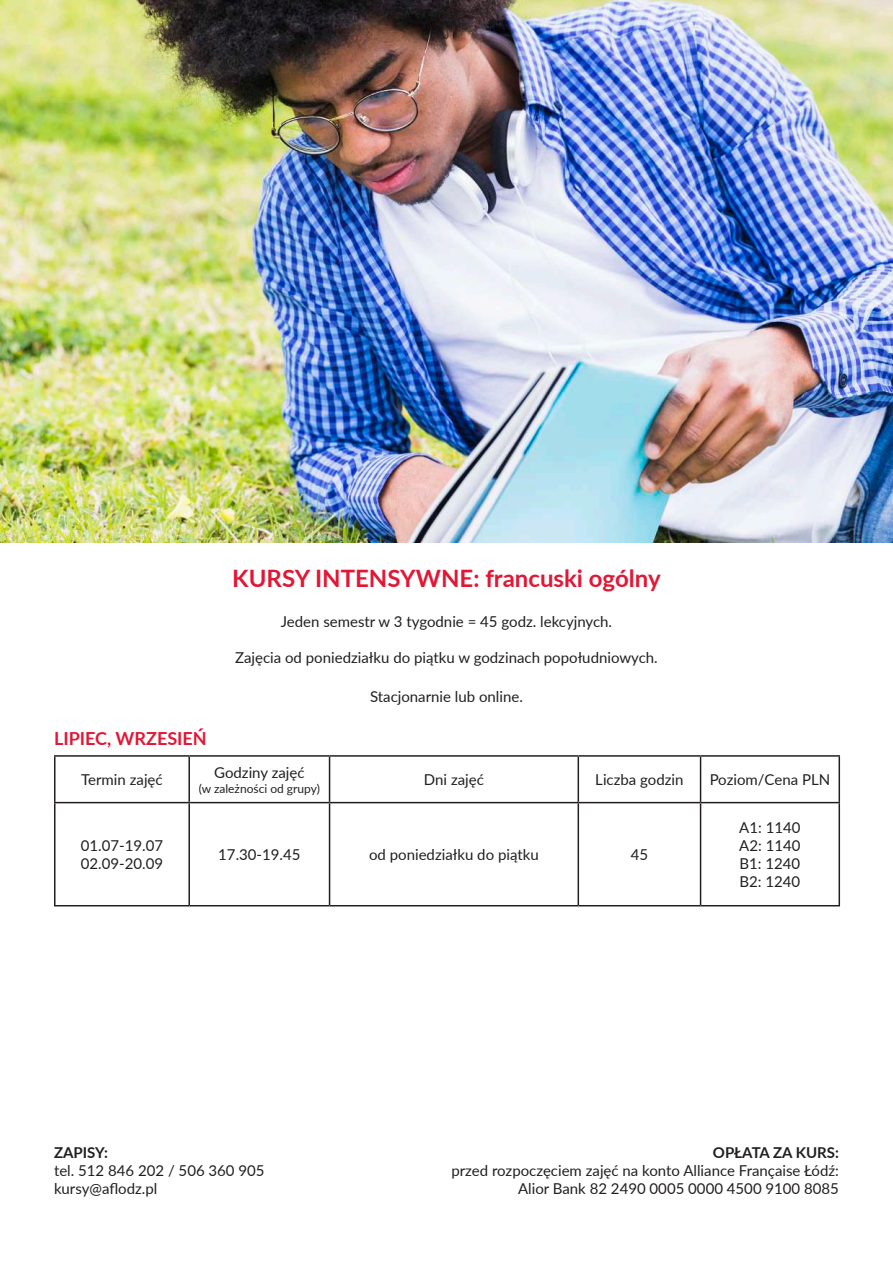
<style>
.page{position:relative;width:893px;height:1263px;background:#fff}
.page>*{position:absolute;margin:0;border:0;box-sizing:border-box;transform-origin:0 0}
.t1{font:700 24px "Lato";color:#e21735}
.t2{font:700 18px "Lato";color:#e21735}
.t3{font:15px/18px "Lato";color:#231f20}
.t4{font:700 15px "Lato";color:#231f20}
.t5{font:12px "Lato";color:#231f20}
</style>
<div class="page">
<img style="left:0;top:0;width:893px;height:542px">
<hr style="left:54px;top:755px;width:135px;height:2px;background:#231f20">
<hr style="left:54px;top:757px;width:2px;height:45px;background:#231f20">
<hr style="left:189px;top:755px;width:141px;height:2px;background:#231f20">
<hr style="left:188px;top:757px;width:2px;height:45px;background:#231f20">
<hr style="left:330px;top:755px;width:248px;height:2px;background:#231f20">
<hr style="left:329px;top:757px;width:1px;height:45px;background:#231f20">
<hr style="left:578px;top:755px;width:123px;height:2px;background:#231f20">
<hr style="left:578px;top:757px;width:1px;height:45px;background:#231f20">
<hr style="left:701px;top:755px;width:139px;height:2px;background:#231f20">
<hr style="left:700px;top:757px;width:1px;height:45px;background:#231f20">
<hr style="left:838px;top:757px;width:2px;height:45px;background:#231f20">
<hr style="left:54px;top:802px;width:135px;height:1px;background:#231f20">
<hr style="left:54px;top:803px;width:2px;height:102px;background:#231f20">
<hr style="left:189px;top:802px;width:141px;height:1px;background:#231f20">
<hr style="left:188px;top:803px;width:2px;height:102px;background:#231f20">
<hr style="left:330px;top:802px;width:248px;height:1px;background:#231f20">
<hr style="left:329px;top:803px;width:1px;height:102px;background:#231f20">
<hr style="left:578px;top:802px;width:123px;height:1px;background:#231f20">
<hr style="left:578px;top:803px;width:1px;height:102px;background:#231f20">
<hr style="left:701px;top:802px;width:139px;height:1px;background:#231f20">
<hr style="left:700px;top:803px;width:1px;height:102px;background:#231f20">
<hr style="left:838px;top:803px;width:2px;height:102px;background:#231f20">
<hr style="left:54px;top:905px;width:135px;height:1px;background:#231f20">
<hr style="left:189px;top:905px;width:141px;height:1px;background:#231f20">
<hr style="left:330px;top:905px;width:248px;height:1px;background:#231f20">
<hr style="left:578px;top:905px;width:123px;height:1px;background:#231f20">
<hr style="left:701px;top:905px;width:139px;height:1px;background:#231f20">
<p class="t2" style="left:54px;top:725px;width:154px">LIPIEC, WRZESIEŃ</p>
<h1 class="t1" style="left:232px;top:561px;width:430px">KURSY INTENSYWNE: francuski ogólny</h1>
<p class="t3" style="left:281px;top:611px;width:333px">Jeden semestr w 3 tygodnie = 45 godz. lekcyjnych.</p>
<p class="t3" style="left:235px;top:647px;width:424px">Zajęcia od poniedziałku do piątku w godzinach popołudniowych.</p>
<p class="t3" style="left:370px;top:687px;width:154px">Stacjonarnie lub online.</p>
<p class="t3" style="left:81px;top:770px;width:83px">Termin zajęć</p>
<p class="t3" style="left:214px;top:763px;width:92px">Godziny zajęć</p>
<p class="t5" style="left:199px;top:779px;width:123px">(w zależności od grupy)</p>
<p class="t3" style="left:424px;top:770px;width:61px">Dni zajęć</p>
<p class="t3" style="left:595px;top:770px;width:90px">Liczba godzin</p>
<p class="t3" style="left:710px;top:770px;width:122px">Poziom/Cena PLN</p>
<p class="t3" style="left:81px;top:836px;width:84px">01.07-19.07<br>02.09-20.09</p>
<p class="t3" style="left:218px;top:845px;width:84px">17.30-19.45</p>
<p class="t3" style="left:369px;top:845px;width:171px">od poniedziałku do piątku</p>
<p class="t3" style="left:631px;top:845px;width:19px">45</p>
<p class="t3" style="left:739px;top:818px;width:63px;text-align:justify">A1: 1140<br>A2: 1140<br>B1: 1240<br>B2: 1240</p>
<p class="t4" style="left:54px;top:1141px;width:56px">ZAPISY:</p>
<p class="t3" style="left:54px;top:1161px;width:212px">tel. 512 846 202 / 506 360 905 kursy@aflodz.pl</p>
<p class="t4" style="left:713px;top:1141px;width:128px">OPŁATA ZA KURS:</p>
<p class="t3" style="left:451px;top:1161px;width:389px;text-align:right">przed rozpoczęciem zajęć na konto Alliance Française Łódź:<br>Alior Bank 82 2490 0005 0000 4500 9100 8085</p>
</div>
